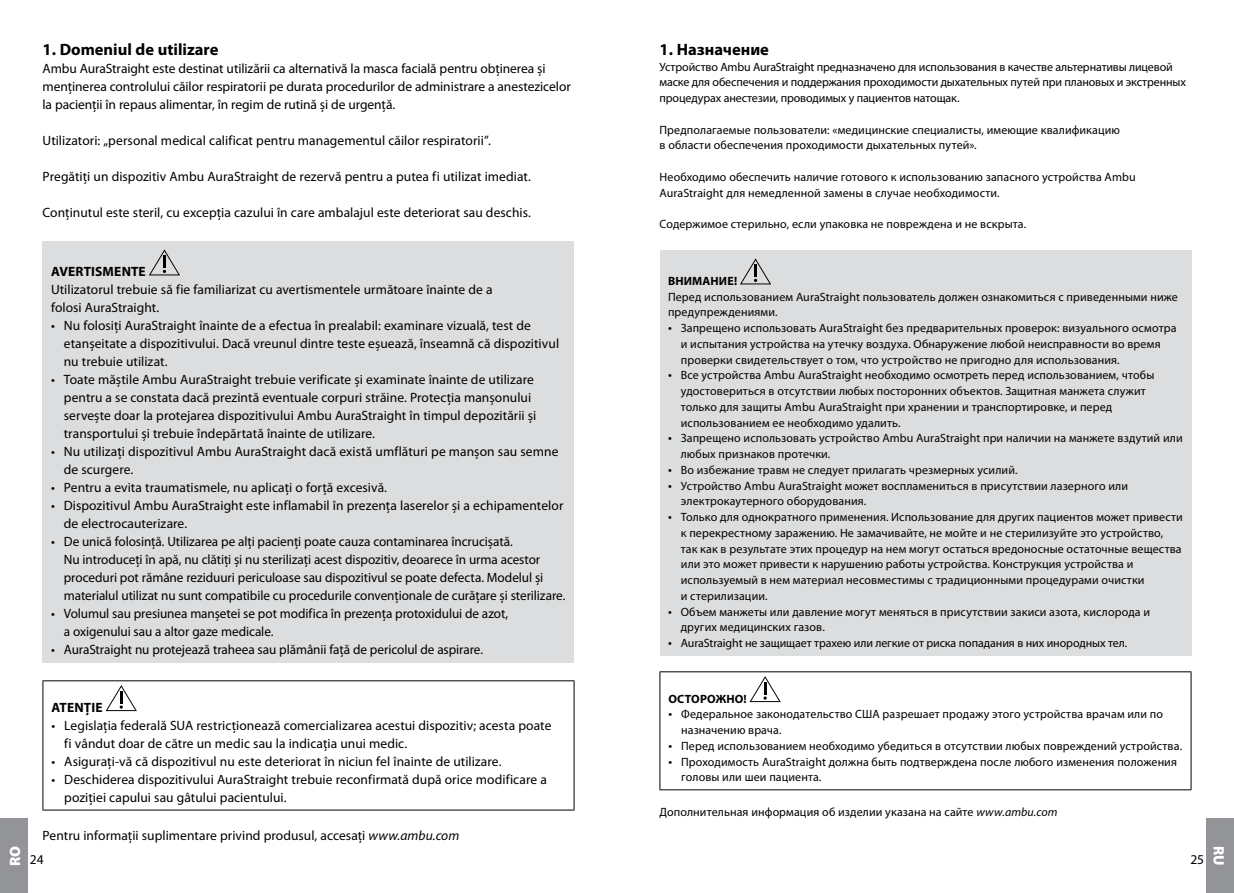
<style>
.page{position:relative;width:1234px;height:893px;background:#fff}
.page>*{position:absolute;margin:0;border:0;box-sizing:border-box;transform-origin:0 0}
.t1{font:700 16.5px "Myriad Pro";color:#000}
.t2{font:900 15px "Myriad Pro";color:#fff}
.t3{font:13.5px/18px "Myriad Pro";color:#000}
.t4{font:700 13.5px "Myriad Pro";letter-spacing:.005em;color:#000}
.t5{font:12px/15.8px "Myriad Pro";letter-spacing:.01em;color:#000}
.t6{font:12px/15.8px "Myriad Pro";letter-spacing:-.01em;color:#000}
.t7{font:700 12px "Myriad Pro";letter-spacing:.01em;color:#000}
.s1{font-size:13.5px}
.s2{font-style:italic}
</style>
<div class="page">
<div style="left:1205px;top:819px;width:28px;height:74px;background:#939498"></div>
<div style="left:0;top:819px;width:28px;height:74px;background:#939498"></div>
<div style="left:43px;top:241px;width:531px;height:421px;background:#dcddde"></div>
<svg style="left:149px;top:249px;width:31px;height:26px"></svg>
<hr style="left:43px;top:680px;width:531px;height:1px;background:#000">
<hr style="left:43px;top:681px;width:1px;height:129px;background:#000">
<hr style="left:573px;top:681px;width:1px;height:129px;background:#000">
<hr style="left:43px;top:810px;width:531px;height:1px;background:#000">
<svg style="left:106px;top:685px;width:31px;height:26px"></svg>
<div style="left:659px;top:250px;width:532px;height:406px;background:#dcddde"></div>
<svg style="left:740px;top:258px;width:31px;height:26px"></svg>
<hr style="left:659px;top:671px;width:532px;height:1px;background:#000">
<hr style="left:659px;top:672px;width:1px;height:117px;background:#000">
<hr style="left:1190px;top:672px;width:1px;height:117px;background:#000">
<hr style="left:659px;top:789px;width:532px;height:1px;background:#000">
<svg style="left:749px;top:676px;width:31px;height:26px"></svg>
<p class="t1" style="left:43px;top:39px;width:177px">1. Domeniul de utilizare</p>
<p class="t3" style="left:43px;top:59px;width:529px">Ambu AuraStraight este destinat utilizării ca alternativă la masca facială pentru obținerea și menținerea controlului căilor respiratorii pe durata procedurilor de administrare a anestezicelor la pacienții în repaus alimentar, în regim de rutină și de urgență.</p>
<p class="t3" style="left:43px;top:131px;width:449px">Utilizatori: „personal medical calificat pentru managementul căilor respiratorii”.</p>
<p class="t3" style="left:43px;top:167px;width:489px">Pregătiți un dispozitiv Ambu AuraStraight de rezervă pentru a putea fi utilizat imediat.</p>
<p class="t3" style="left:43px;top:203px;width:490px">Conținutul este steril, cu excepția cazului în care ambalajul este deteriorat sau deschis.</p>
<p class="t4" style="left:51px;top:263px;width:96px">AVERTISMENTE</p>
<p class="t3" style="left:51px;top:280px;width:443px">Utilizatorul trebuie să fie familiarizat cu avertismentele următoare înainte de a folosi AuraStraight.</p>
<p class="t3" style="left:64px;top:316px;width:496px;text-indent:-13px">• Nu folosiți AuraStraight înainte de a efectua în prealabil: examinare vizuală, test de etanșeitate a dispozitivului. Dacă vreunul dintre teste eșuează, înseamnă că dispozitivul nu trebuie utilizat.</p>
<p class="t3" style="left:64px;top:370px;width:474px;text-indent:-13px">• Toate măștile Ambu AuraStraight trebuie verificate și examinate înainte de utilizare pentru a se constata dacă prezintă eventuale corpuri străine. Protecția manșonului servește doar la protejarea dispozitivului Ambu AuraStraight în timpul depozitării și transportului și trebuie îndepărtată înainte de utilizare.</p>
<p class="t3" style="left:64px;top:442px;width:496px;text-indent:-13px">• Nu utilizați dispozitivul Ambu AuraStraight dacă există umflături pe manșon sau semne de scurgere.</p>
<p class="t3" style="left:51px;top:478px;width:337px">• Pentru a evita traumatismele, nu aplicați o forță excesivă.</p>
<p class="t3" style="left:64px;top:496px;width:501px;text-indent:-13px">• Dispozitivul Ambu AuraStraight este inflamabil în prezența laserelor și a echipamentelor de electrocauterizare.</p>
<p class="t3" style="left:64px;top:532px;width:503px;text-indent:-13px">• De unică folosință. Utilizarea pe alți pacienți poate cauza contaminarea încrucișată.<br>Nu introduceți în apă, nu clătiți și nu sterilizați acest dispozitiv, deoarece în urma acestor proceduri pot rămâne reziduuri periculoase sau dispozitivul se poate defecta. Modelul și materialul utilizat nu sunt compatibile cu procedurile convenționale de curățare și sterilizare.</p>
<p class="t3" style="left:64px;top:604px;width:446px;text-indent:-13px">• Volumul sau presiunea manșetei se pot modifica în prezența protoxidului de azot, a oxigenului sau a altor gaze medicale.</p>
<p class="t3" style="left:51px;top:640px;width:433px">• AuraStraight nu protejează traheea sau plămânii față de pericolul de aspirare.</p>
<p class="t1" style="left:659px;top:39px;width:111px">1. Назначение</p>
<p class="t6" style="left:659px;top:59px;width:528px">Устройство Ambu AuraStraight предназначено для использования в качестве альтернативы лицевой маске для обеспечения и поддержания проходимости дыхательных путей при плановых и экстренных процедурах анестезии, проводимых у пациентов натощак.</p>
<p class="t5" style="left:659px;top:122px;width:462px">Предполагаемые пользователи: «медицинские специалисты, имеющие квалификацию в области обеспечения проходимости дыхательных путей».</p>
<p class="t5" style="left:659px;top:169px;width:477px">Необходимо обеспечить наличие готового к использованию запасного устройства Ambu<br>AuraStraight для немедленной замены в случае необходимости.</p>
<p class="t5" style="left:659px;top:216px;width:368px">Содержимое стерильно, если упаковка не повреждена и не вскрыта.</p>
<p class="t7" style="left:668px;top:273px;width:71px">ВНИМАНИЕ!</p>
<p class="t5" style="left:668px;top:289px;width:511px">Перед использованием AuraStraight пользователь должен ознакомиться с приведенными ниже предупреждениями.</p>
<p class="t5" style="left:680px;top:320px;width:497px;text-indent:-13px"><span class="s1">•</span> Запрещено использовать AuraStraight без предварительных проверок: визуального осмотра и испытания устройства на утечку воздуха. Обнаружение любой неисправности во время проверки свидетельствует о том, что устройство не пригодно для использования.</p>
<p class="t5" style="left:680px;top:367px;width:475px;text-indent:-13px"><span class="s1">•</span> Все устройства Ambu AuraStraight необходимо осмотреть перед использованием, чтобы удостовериться в отсутствии любых посторонних объектов. Защитная манжета служит только для защиты Ambu AuraStraight при хранении и транспортировке, и перед использованием ее необходимо удалить.</p>
<p class="t5" style="left:680px;top:430px;width:503px;text-indent:-13px"><span class="s1">•</span> Запрещено использовать устройство Ambu AuraStraight при наличии на манжете вздутий или любых признаков протечки.</p>
<p class="t5" style="left:668px;top:462px;width:351px"><span class="s1">•</span> Во избежание травм не следует прилагать чрезмерных усилий.</p>
<p class="t5" style="left:680px;top:478px;width:448px;text-indent:-13px"><span class="s1">•</span> Устройство Ambu AuraStraight может воспламениться в присутствии лазерного или электрокаутерного оборудования.</p>
<p class="t5" style="left:680px;top:509px;width:503px;text-indent:-13px"><span class="s1">•</span> Только для однократного применения. Использование для других пациентов может привести к перекрестному заражению. Не замачивайте, не мойте и не стерилизуйте это устройство,<br>так как в результате этих процедур на нем могут остаться вредоносные остаточные вещества или это может привести к нарушению работы устройства. Конструкция устройства и используемый в нем материал несовместимы с традиционными процедурами очистки<br>и стерилизации.</p>
<p class="t5" style="left:680px;top:604px;width:470px;text-indent:-13px"><span class="s1">•</span> Объем манжеты или давление могут меняться в присутствии закиси азота, кислорода и других медицинских газов.</p>
<p class="t6" style="left:668px;top:635px;width:460px"><span class="s1">•</span> AuraStraight не защищает трахею или легкие от риска попадания в них инородных тел.</p>
<p class="t2" style="left:6px;top:866px;width:22px;rotate:-90deg">RO</p>
<p class="t4" style="left:51px;top:698px;width:53px">ATENȚIE</p>
<p class="t3" style="left:64px;top:716px;width:488px;text-indent:-13px">• Legislația federală SUA restricționează comercializarea acestui dispozitiv; acesta poate fi vândut doar de către un medic sau la indicația unui medic.</p>
<p class="t3" style="left:51px;top:752px;width:451px">• Asigurați-vă că dispozitivul nu este deteriorat în niciun fel înainte de utilizare.</p>
<p class="t3" style="left:64px;top:770px;width:484px;text-indent:-13px">• Deschiderea dispozitivului AuraStraight trebuie reconfirmată după orice modificare a poziției capului sau gâtului pacientului.</p>
<p class="t3" style="left:43px;top:827px;width:418px">Pentru informații suplimentare privind produsul, accesați <span class="s2">www.ambu.com</span></p>
<p class="t7" style="left:668px;top:691px;width:80px">ОСТОРОЖНО!</p>
<p class="t5" style="left:681px;top:706px;width:483px;text-indent:-13px"><span class="s1">•</span> Федеральное законодательство США разрешает продажу этого устройства врачам или по назначению врача.</p>
<p class="t5" style="left:668px;top:738px;width:515px"><span class="s1">•</span> Перед использованием необходимо убедиться в отсутствии любых повреждений устройства.</p>
<p class="t5" style="left:681px;top:753px;width:497px;text-indent:-13px"><span class="s1">•</span> Проходимость AuraStraight должна быть подтверждена после любого изменения положения головы или шеи пациента.</p>
<p class="t5" style="left:659px;top:804px;width:399px">Дополнительная информация об изделии указана на сайте <span class="s2">www.ambu.com</span></p>
<p class="t2" style="left:1227px;top:846px;width:21px;rotate:90deg">RU</p>
<p class="t3" style="left:30px;top:850px;width:15px">24</p>
<p class="t3" style="left:1189px;top:850px;width:15px">25</p>
<p class="t2" style="left:1227px;top:847px;width:19px;rotate:90deg">PT</p>
</div>
